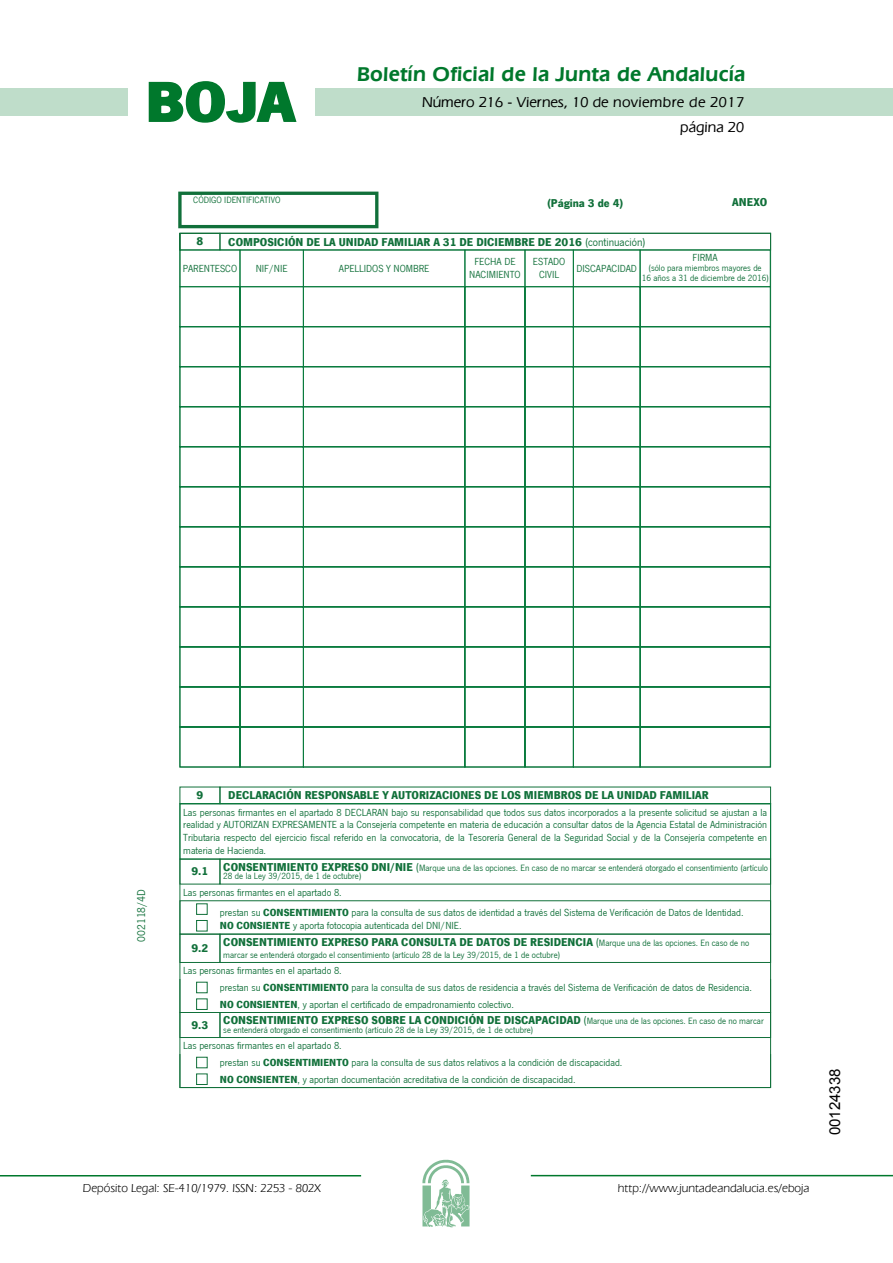
<style>
.page{position:relative;width:893px;height:1263px;background:#fff}
.page>*{position:absolute;margin:0;border:0;box-sizing:border-box;transform-origin:0 0}
.t1{font:700 57.75px "News Got T";color:#00782c;scale:1.14 1}
.t2{font:600 21px "Eras IT Cby BT";letter-spacing:.01em;color:#00782c}
.t3{font:500 15px/24.5px "Eras IT Cby BT";color:#000;text-align:right}
.t4{font:15px "Arial";color:#000}
.t5{font:12px "Eras IT Cby BT";color:#000}
.t6{font:700 11.7px "News Got T";color:#11703a}
.t7{font:11.7px "News Got T";color:#11703a}
.t8{font:10.65px/12.8px "News Got T";color:#11703a}
.t9{font:9.45px/10.6px "News Got T";color:#11703a;text-align:center}
.s1{font-weight:400}
.s2{font-weight:700;font-size:11.7px}
.s3{font-size:11.7px}
.s4{font-weight:700}
.s5{font-weight:400;font-size:9.45px}
</style>
<div class="page">
<div style="left:315px;top:88px;width:577px;height:28px;background:#bfddca"></div>
<div style="left:0;top:88px;width:128px;height:28px;background:#bfddca"></div>
<hr style="left:0;top:1175px;width:361px;height:2px;background:#00782c">
<svg style="left:422px;top:1159px;width:47px;height:68px"></svg>
<hr style="left:531px;top:1175px;width:361px;height:1px;background:#00782c">
<svg style="left:148px;top:81px;width:149px;height:42px"></svg>
<div style="left:178px;top:192px;width:200px;height:36px;border:3px solid #11703a"></div>
<svg style="left:179px;top:232px;width:592px;height:536px"></svg>
<div style="left:219px;top:233px;width:552px;height:17px;border:1px solid #11703a"></div>
<div style="left:464px;top:250px;width:61px;height:37px;border:1px solid #0a7b3e"></div>
<svg style="left:179px;top:286px;width:591px;height:481px"></svg>
<div style="left:180px;top:859px;width:40px;height:25px;border:1px solid #11703a"></div>
<div style="left:220px;top:859px;width:550px;height:25px;border:1px solid #11703a"></div>
<div style="left:196px;top:904px;width:11px;height:11px;border:1px solid #11703a"></div>
<div style="left:196px;top:920px;width:11px;height:11px;border:1px solid #11703a"></div>
<div style="left:180px;top:934px;width:40px;height:29px;border:1px solid #11703a"></div>
<div style="left:220px;top:934px;width:550px;height:29px;border:1px solid #11703a"></div>
<hr style="left:770px;top:979px;width:1px;height:34px;background:#11703a">
<hr style="left:180px;top:979px;width:1px;height:34px;background:#11703a">
<div style="left:196px;top:982px;width:11px;height:11px;border:1px solid #11703a"></div>
<div style="left:196px;top:999px;width:11px;height:11px;border:1px solid #11703a"></div>
<div style="left:180px;top:1012px;width:40px;height:26px;border:1px solid #11703a"></div>
<div style="left:220px;top:1012px;width:550px;height:26px;border:1px solid #11703a"></div>
<hr style="left:180px;top:1087px;width:590px;height:1px;background:#11703a">
<hr style="left:770px;top:1054px;width:1px;height:34px;background:#11703a">
<hr style="left:180px;top:1054px;width:1px;height:34px;background:#11703a">
<div style="left:196px;top:1057px;width:11px;height:11px;border:1px solid #11703a"></div>
<div style="left:196px;top:1074px;width:11px;height:11px;border:1px solid #11703a"></div>
<h1 class="t1" style="left:145px;top:68px;width:133px">BOJA</h1>
<h2 class="t2" style="left:357px;top:62px;width:390px">Boletín Oficial de la Junta de Andalucía</h2>
<h3 class="t3" style="left:422px;top:90px;width:324px">Número 216 - Viernes, 10 de noviembre de 2017 página 20</h3>
<p class="t9" style="left:193px;top:195px;width:89px">CÓDIGO IDENTIFICATIVO</p>
<p class="t6" style="left:547px;top:196px;width:78px">(Página 3 de 4)</p>
<p class="t6" style="left:732px;top:195px;width:37px">ANEXO</p>
<p class="t6" style="left:196px;top:235px;width:8px">8</p>
<p class="t6" style="left:228px;top:235px;width:419px">COMPOSICIÓN DE LA UNIDAD FAMILIAR A 31 DE DICIEMBRE DE 2016 <span class="s1">(continuación)</span></p>
<p class="t8" style="left:183px;top:262px;width:56px">PARENTESCO</p>
<p class="t8" style="left:256px;top:262px;width:33px">NIF/NIE</p>
<p class="t8" style="left:339px;top:262px;width:92px">APELLIDOS Y NOMBRE</p>
<p class="t8" style="left:469px;top:256px;width:53px;text-align:center">FECHA DE<br>NACIMIENTO</p>
<p class="t8" style="left:533px;top:256px;width:34px;text-align:center">ESTADO<br>CIVIL</p>
<p class="t8" style="left:576px;top:262px;width:62px">DISCAPACIDAD</p>
<p class="t8" style="left:692px;top:251px;width:27px">FIRMA</p>
<p class="t9" style="left:641px;top:262px;width:129px">(sólo para miembros mayores de<br>16 años a 31 de diciembre de 2016)</p>
<p class="t7" style="left:135px;top:942px;width:54px;rotate:-90deg">002118/4D</p>
<p class="t6" style="left:196px;top:788px;width:8px">9</p>
<p class="t6" style="left:228px;top:788px;width:482px">DECLARACIÓN RESPONSABLE Y AUTORIZACIONES DE LOS MIEMBROS DE LA UNIDAD FAMILIAR</p>
<p class="t8" style="left:183px;top:806px;width:585px;text-align:justify">Las personas firmantes en el apartado 8 DECLARAN bajo su responsabilidad que todos sus datos incorporados a la presente solicitud se ajustan a la realidad y AUTORIZAN EXPRESAMENTE a la Consejería competente en materia de educación a consultar datos de la Agencia Estatal de Administración Tributaria respecto del ejercicio fiscal referido en la convocatoria, de la Tesorería General de la Seguridad Social y de la Consejería competente en materia de Hacienda.</p>
<p class="t6" style="left:191px;top:865px;width:18px">9.1</p>
<p class="t9" style="left:223px;top:863px;width:546px;line-height:8.7px;text-align:left"><span class="s2">CONSENTIMIENTO EXPRESO DNI/NIE</span> <span class="s3">(</span>Marque una de las opciones. En caso de no marcar se entenderá otorgado el consentimiento (artículo<br>28 de la Ley 39/2015, de 1 de octubre)</p>
<p class="t8" style="left:220px;top:883px;width:525px;line-height:19.6px;text-indent:-37px">Las personas firmantes en el apartado 8.<br>prestan su <span class="s4">CONSENTIMIENTO</span> para la consulta de sus datos de identidad a través del Sistema de Verificación de Datos de Identidad.</p>
<p class="t8" style="left:220px;top:919px;width:243px"><span class="s4">NO CONSIENTE</span> y aporta fotocopia autenticada del DNI/NIE.</p>
<p class="t6" style="left:191px;top:941px;width:18px">9.2</p>
<p class="t6" style="left:223px;top:935px;width:527px">CONSENTIMIENTO EXPRESO PARA CONSULTA DE DATOS DE RESIDENCIA <span class="s1">(</span><span class="s5">Marque una de las opciones. En caso de no</span></p>
<p class="t9" style="left:223px;top:950px;width:338px">marcar se entenderá otorgado el consentimiento (artículo 28 de la Ley 39/2015, de 1 de octubre)</p>
<p class="t8" style="left:220px;top:962px;width:533px;line-height:16.6px;text-indent:-37px">Las personas firmantes en el apartado 8.<br>prestan su <span class="s4">CONSENTIMIENTO</span> para la consulta de sus datos de residencia a través del Sistema de Verificación de datos de Residencia.<br><span class="s4">NO CONSIENTEN</span>, y aportan el certificado de empadronamiento colectivo.</p>
<p class="t6" style="left:191px;top:1018px;width:18px">9.3</p>
<p class="t6" style="left:223px;top:1013px;width:542px">CONSENTIMIENTO EXPRESO SOBRE LA CONDICIÓN DE DISCAPACIDAD <span class="s1">(</span><span class="s5">Marque una de las opciones. En caso de no marcar</span></p>
<p class="t9" style="left:223px;top:1024px;width:311px">se entenderá otorgado el consentimiento (artículo 28 de la Ley 39/2015, de 1 de octubre)</p>
<p class="t8" style="left:220px;top:1038px;width:404px;line-height:16.6px;text-indent:-37px">Las personas firmantes en el apartado 8.<br>prestan su <span class="s4">CONSENTIMIENTO</span> para la consulta de sus datos relativos a la condición de discapacidad.<br><span class="s4">NO CONSIENTEN</span>, y aportan documentación acreditativa de la condición de discapacidad.</p>
<p class="t5" style="left:83px;top:1181px;width:239px">Depósito Legal: SE-410/1979. ISSN: 2253 - 802X</p>
<p class="t5" style="left:618px;top:1181px;width:193px">http://www.juntadeandalucia.es/eboja</p>
<h3 class="t4" style="left:825px;top:1135px;width:68px;rotate:-90deg">00124338</h3>
</div>
